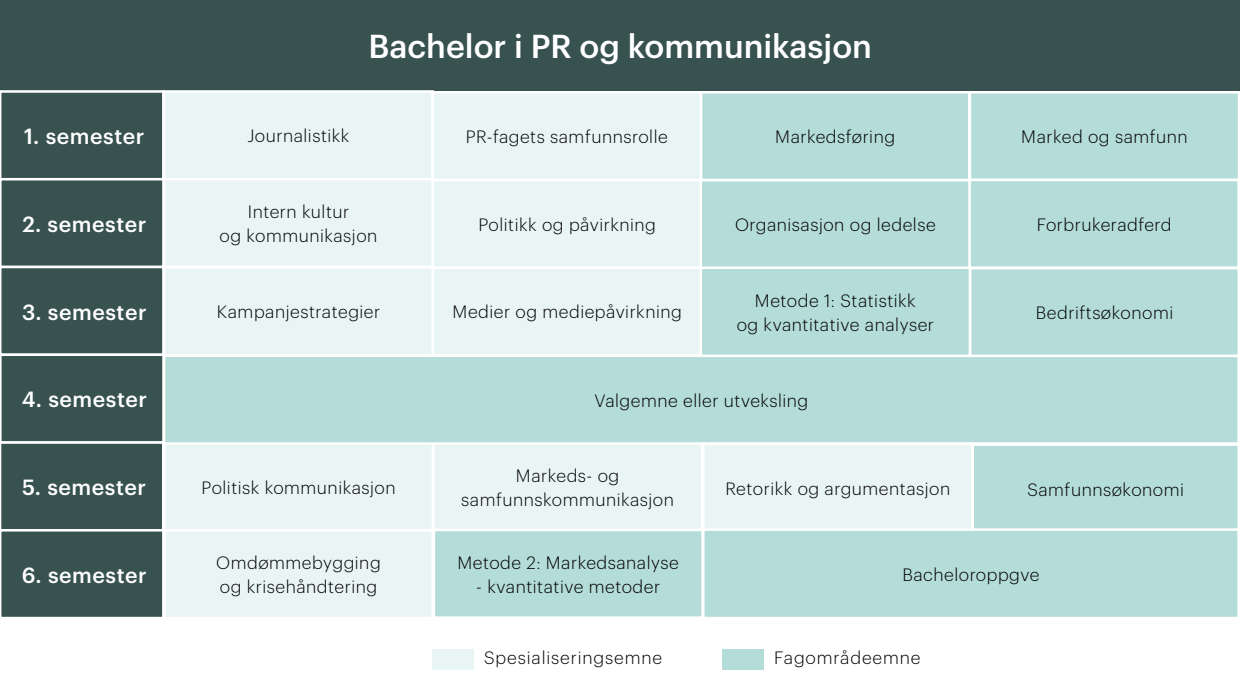
<style>
.page{position:relative;width:1240px;height:700px;background:#fff}
.page>*{position:absolute;margin:0;border:0;box-sizing:border-box;transform-origin:0 0}
.t1{font:500 32.5px "Graphik";color:#fff}
.t2{font:500 21.5px "Graphik";letter-spacing:.025em;color:#fff}
.t3{font:300 17.5px/24px "Graphik";letter-spacing:.03em;color:#000;text-align:center}
.t4{font:300 17.5px "Graphik";letter-spacing:.05em;color:#000}
</style>
<div class="page">
<div style="left:1px;top:0;width:1239px;height:90px;background:#38524f"></div>
<div style="left:164px;top:91px;width:269px;height:88px;background:#e9f5f4"></div>
<div style="left:163px;top:90px;width:271px;height:90px;border:2px solid #fff"></div>
<div style="left:164px;top:443px;width:269px;height:87px;background:#e9f5f4"></div>
<div style="left:433px;top:443px;width:269px;height:87px;background:#e9f5f4"></div>
<div style="left:0;top:90px;width:165px;height:527px;background:#38524f"></div>
<div style="left:164px;top:530px;width:269px;height:88px;background:#e9f5f4"></div>
<div style="left:163px;top:529px;width:271px;height:90px;border:2px solid #fff"></div>
<div style="left:164px;top:179px;width:269px;height:88px;background:#e9f5f4"></div>
<div style="left:163px;top:178px;width:271px;height:90px;border:2px solid #fff"></div>
<div style="left:164px;top:267px;width:269px;height:88px;background:#e9f5f4"></div>
<div style="left:163px;top:266px;width:271px;height:90px;border:2px solid #fff"></div>
<div style="left:164px;top:356px;width:1075px;height:88px;background:#b4dcd8"></div>
<div style="left:163px;top:355px;width:1077px;height:90px;border:2px solid #fff"></div>
<div style="left:433px;top:267px;width:269px;height:88px;background:#e9f5f4"></div>
<div style="left:432px;top:266px;width:271px;height:90px;border:2px solid #fff"></div>
<div style="left:701px;top:267px;width:269px;height:89px;background:#b4dcd8"></div>
<div style="left:700px;top:266px;width:271px;height:91px;border:2px solid #fff"></div>
<div style="left:433px;top:180px;width:269px;height:88px;background:#e9f5f4"></div>
<div style="left:432px;top:179px;width:271px;height:90px;border:2px solid #fff"></div>
<div style="left:701px;top:180px;width:269px;height:88px;background:#b4dcd8"></div>
<div style="left:700px;top:179px;width:271px;height:90px;border:2px solid #fff"></div>
<div style="left:433px;top:92px;width:268px;height:88px;background:#e9f5f4"></div>
<div style="left:431px;top:91px;width:271px;height:90px;border:2px solid #fff"></div>
<div style="left:971px;top:93px;width:267px;height:86px;background:#b4dcd8"></div>
<div style="left:970px;top:268px;width:269px;height:88px;background:#b4dcd8"></div>
<div style="left:969px;top:267px;width:271px;height:90px;border:2px solid #fff"></div>
<div style="left:701px;top:92px;width:268px;height:88px;background:#b4dcd8"></div>
<div style="left:700px;top:91px;width:271px;height:90px;border:2px solid #fff"></div>
<div style="left:970px;top:180px;width:269px;height:88px;background:#b4dcd8"></div>
<div style="left:968px;top:179px;width:272px;height:90px;border:2px solid #fff"></div>
<div style="left:434px;top:530px;width:268px;height:88px;background:#b4dcd8"></div>
<div style="left:433px;top:529px;width:271px;height:90px;border:2px solid #fff"></div>
<div style="left:433px;top:649px;width:41px;height:21px;background:#e9f5f4"></div>
<div style="left:723px;top:649px;width:41px;height:21px;background:#b4dcd8"></div>
<div style="left:703px;top:444px;width:269px;height:88px;background:#e9f5f4"></div>
<div style="left:702px;top:443px;width:272px;height:91px;border:2px solid #fff"></div>
<div style="left:973px;top:445px;width:266px;height:87px;background:#b4dcd8"></div>
<div style="left:971px;top:443px;width:269px;height:91px;border:2px solid #fff"></div>
<div style="left:703px;top:530px;width:536px;height:88px;background:#b4dcd8"></div>
<div style="left:702px;top:528px;width:538px;height:91px;border:2px solid #fff"></div>
<h1 class="t1" style="left:369px;top:22px;width:505px">Bachelor i PR og kommunikasjon</h1>
<p class="t2" style="left:24px;top:120px;width:122px">1. semester</p>
<p class="t3" style="left:247px;top:123px;width:104px">Journalistikk</p>
<p class="t3" style="left:466px;top:124px;width:204px">PR-fagets samfunnsrolle</p>
<p class="t3" style="left:1021px;top:124px;width:168px">Marked og samfunn</p>
<p class="t3" style="left:775px;top:124px;width:121px">Markedsføring</p>
<p class="t2" style="left:22px;top:208px;width:125px">2. semester</p>
<p class="t3" style="left:220px;top:199px;width:159px">Intern kultur<br>og kommunikasjon</p>
<p class="t3" style="left:479px;top:211px;width:179px">Politikk og påvirkning</p>
<p class="t3" style="left:735px;top:211px;width:202px">Organisasjon og ledelse</p>
<p class="t3" style="left:1037px;top:211px;width:136px">Forbrukeradferd</p>
<p class="t2" style="left:22px;top:296px;width:126px">3. semester</p>
<p class="t3" style="left:217px;top:299px;width:165px">Kampanjestrategier</p>
<p class="t3" style="left:453px;top:299px;width:231px">Medier og mediepåvirkning</p>
<p class="t3" style="left:737px;top:287px;width:199px">Metode 1: Statistikk<br>og kvantitative analyser</p>
<p class="t3" style="left:1036px;top:299px;width:139px">Bedriftsøkonomi</p>
<p class="t2" style="left:22px;top:383px;width:127px">4. semester</p>
<p class="t3" style="left:594px;top:387px;width:215px">Valgemne eller utveksling</p>
<p class="t2" style="left:22px;top:471px;width:125px">5. semester</p>
<p class="t3" style="left:202px;top:474px;width:196px">Politisk kommunikasjon</p>
<p class="t3" style="left:461px;top:462px;width:214px">Markeds- og samfunnskommunikasjon</p>
<p class="t3" style="left:725px;top:476px;width:226px">Retorikk og argumentasjon</p>
<p class="t3" style="left:1027px;top:476px;width:158px">Samfunnsøkonomi</p>
<p class="t2" style="left:22px;top:559px;width:126px">6. semester</p>
<p class="t3" style="left:216px;top:550px;width:166px;text-align:left">Omdømmebygging og krisehåndtering</p>
<p class="t3" style="left:457px;top:549px;width:223px">Metode 2: Markedsanalyse</p>
<p class="t3" style="left:476px;top:573px;width:185px">- kvantitative metoder</p>
<p class="t3" style="left:902px;top:561px;width:139px">Bacheloroppgve</p>
<p class="t4" style="left:484px;top:645px;width:180px">Spesialiseringsemne</p>
<p class="t4" style="left:774px;top:645px;width:148px">Fagområdeemne</p>
</div>
